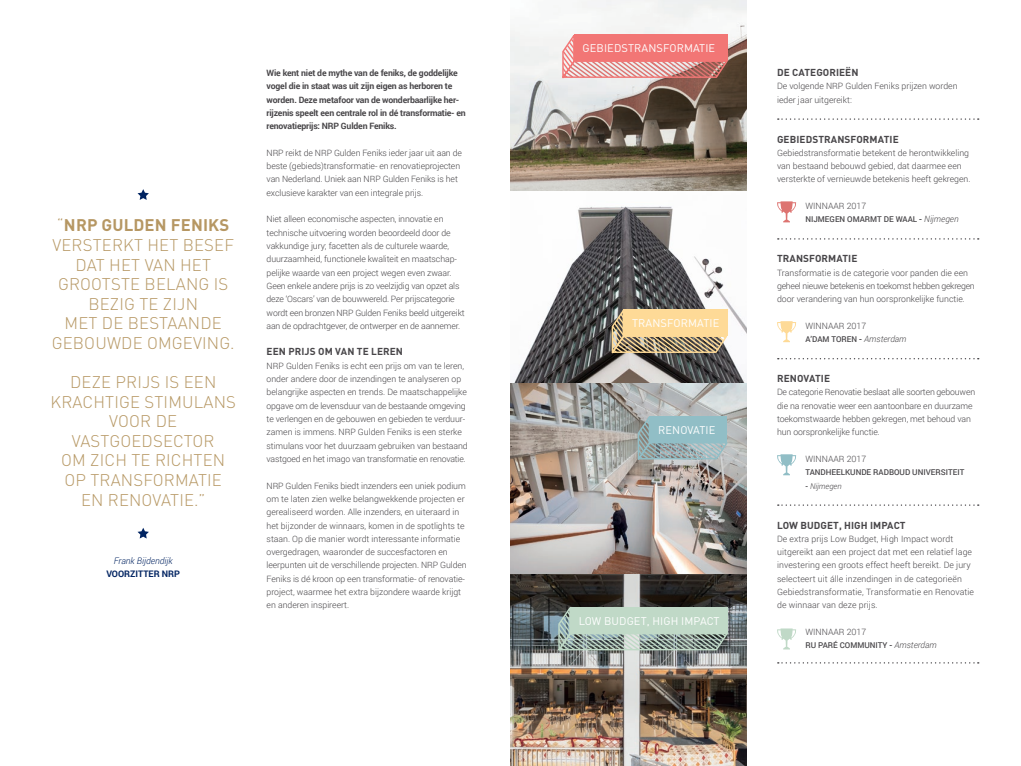
<style>
.page{position:relative;width:1021px;height:766px;background:#fff}
.page>*{position:absolute;margin:0;border:0;box-sizing:border-box;transform-origin:0 0}
.Titels{font:300 16.7px/19.6px "DIN Pro";letter-spacing:.01em;color:#b69763;text-align:center}
.t1{font:11px "DIN Pro";letter-spacing:.01em;color:#fff}
.kop{font:700 10px "DIN Pro";letter-spacing:.01em;color:#484649}
.body_tekst{font:700 10px "DIN Pro";letter-spacing:.01em;color:#484649}
.t2{font:italic 300 9px "Roboto";color:#002361}
.t3{font:700 9px "Roboto";color:#002361}
.body_tekst-2{font:300 8.7px/13.3px "Roboto";letter-spacing:-.01em;color:#484649}
.kop-2{font:300 8.7px/13.3px "Roboto";color:#484649}
.body_tekst-3{font:300 8.7px/13.3px "Roboto";letter-spacing:.01em;color:#484649}
.body_tekst-4{font:700 8.7px/13.3px "Roboto";letter-spacing:-.02em;color:#484649}
.body_tekst-5{font:500 8px "Roboto";color:#484649}
.body_tekst-6{font:italic 300 8px "Roboto";color:#484649}
.s1{font-weight:700}
.s2{font-size:8.7px}
.s3{font-weight:300;font-style:italic;font-size:8.7px}
.s4{font-weight:500;font-style:normal}
</style>
<div class="page">
<svg style="left:137px;top:528px;width:12px;height:10px"></svg>
<svg style="left:137px;top:189px;width:12px;height:11px"></svg>
<img style="left:511px;top:0;width:235px;height:765px">
<svg style="left:777px;top:118px;width:201px;height:2px"></svg>
<svg style="left:777px;top:201px;width:19px;height:21px"></svg>
<svg style="left:777px;top:238px;width:201px;height:1px"></svg>
<svg style="left:777px;top:321px;width:19px;height:21px"></svg>
<svg style="left:777px;top:358px;width:201px;height:1px"></svg>
<svg style="left:777px;top:454px;width:19px;height:21px"></svg>
<svg style="left:777px;top:504px;width:201px;height:1px"></svg>
<svg style="left:777px;top:628px;width:19px;height:21px"></svg>
<svg style="left:777px;top:662px;width:201px;height:1px"></svg>
<svg style="left:560px;top:31px;width:169px;height:51px;background:#e59391"></svg>
<svg style="left:556px;top:603px;width:173px;height:51px;background:#9eb0a5"></svg>
<svg style="left:609px;top:306px;width:120px;height:51px;background:#c3ac82"></svg>
<svg style="left:636px;top:412px;width:93px;height:51px;background:#9bb6ba"></svg>
<p class="Titels" style="left:52px;top:215px;width:183px">“<span class="s1">NRP GULDEN FENIKS<br></span>VERSTERKT HET BESEF<br>DAT HET VAN HET</p>
<p class="Titels" style="left:58px;top:273px;width:172px">GROOTSTE BELANG IS<br>BEZIG TE ZIJN</p>
<p class="Titels" style="left:65px;top:313px;width:159px">MET DE BESTAANDE</p>
<p class="Titels" style="left:52px;top:332px;width:184px">GEBOUWDE OMGEVING.</p>
<p class="Titels" style="left:50px;top:371px;width:187px">DEZE PRIJS IS EEN<br>KRACHTIGE STIMULANS<br>VOOR DE</p>
<p class="Titels" style="left:72px;top:430px;width:144px">VASTGOEDSECTOR</p>
<p class="Titels" style="left:61px;top:449px;width:165px">OM ZICH TE RICHTEN</p>
<p class="Titels" style="left:64px;top:469px;width:159px">OP TRANSFORMATIE</p>
<p class="Titels" style="left:81px;top:489px;width:126px">EN RENOVATIE.”</p>
<p class="t2" style="left:114px;top:554px;width:61px">Frank Bijdendijk</p>
<p class="t3" style="left:106px;top:567px;width:75px">VOORZITTER NRP</p>
<p class="body_tekst-4" style="left:266px;top:66px;width:201px">Wie kent niet de mythe van de feniks, de goddelijke vogel die in staat was uit zijn eigen as herboren te worden. Deze metafoor van de wonderbaarlijke her&shy;rijzenis speelt een centrale rol in dé transformatie- en renovatieprijs: NRP Gulden Feniks.</p>
<p class="body_tekst-2" style="left:266px;top:146px;width:197px">NRP reikt de NRP Gulden Feniks ieder jaar uit aan de beste (gebieds)transformatie- en renovatieprojecten van Nederland. Uniek aan NRP Gulden Feniks is het exclusieve karakter van een integrale prijs.</p>
<p class="body_tekst-2" style="left:266px;top:212px;width:200px">Niet alleen economische aspecten, innovatie en technische uitvoering worden beoordeeld door de vakkundige jury; facetten als de culturele waarde, duurzaamheid, functionele kwaliteit en maatschap&shy;pelijke waarde van een project wegen even zwaar.<br>Geen enkele andere prijs is zo veelzijdig van opzet als deze ‘Oscars’ van de bouwwereld. Per prijscategorie wordt een bronzen NRP Gulden Feniks beeld uitgereikt aan de opdrachtgever, de ontwerper en de aannemer.</p>
<p class="kop" style="left:267px;top:345px;width:138px">EEN PRIJS OM VAN TE LEREN</p>
<p class="body_tekst-2" style="left:266px;top:358px;width:202px">NRP Gulden Feniks is echt een prijs om van te leren, onder andere door de inzendingen te analyseren op belangrijke aspecten en trends. De maatschappelijke opgave om de levensduur van de bestaande omgeving te verlengen en de gebouwen en gebieden te verduur&shy;zamen is immens. NRP Gulden Feniks is een sterke stimulans voor het duurzaam gebruiken van bestaand vastgoed en het imago van transformatie en renovatie.</p>
<p class="body_tekst-2" style="left:266px;top:478px;width:201px">NRP Gulden Feniks biedt inzenders een uniek podium om te laten zien welke belangwekkende projecten er gerealiseerd worden. Alle inzenders, en uiteraard in het bijzonder de winnaars, komen in de spotlights te staan. Op die manier wordt interessante informatie overgedragen, waaronder de succesfactoren en leerpunten uit de verschillende projecten. NRP Gulden Feniks is dé kroon op een transformatie- of renovatie&shy;project, waarmee het extra bijzondere waarde krijgt en anderen inspireert.</p>
<p class="t1" style="left:582px;top:41px;width:134px">GEBIEDSTRANSFORMATIE</p>
<p class="t1" style="left:632px;top:315px;width:89px">TRANSFORMATIE</p>
<p class="t1" style="left:658px;top:422px;width:59px">RENOVATIE</p>
<p class="t1" style="left:578px;top:613px;width:142px">LOW BUDGET, HIGH IMPACT</p>
<p class="kop" style="left:777px;top:65px;width:83px">DE CATEGORIEËN</p>
<p class="kop-2" style="left:777px;top:79px;width:182px">De volgende NRP Gulden Feniks prijzen worden ieder jaar uitgereikt:</p>
<p class="kop" style="left:777px;top:132px;width:123px">GEBIEDSTRANSFORMATIE</p>
<p class="kop-2" style="left:777px;top:146px;width:195px">Gebiedstransformatie betekent de herontwikkeling van bestaand bebouwd gebied, dat daarmee een versterkte of vernieuwde betekenis heeft gekregen.</p>
<p class="kop-2" style="left:805px;top:199px;width:62px">WINNAAR 2017</p>
<p class="body_tekst-5" style="left:805px;top:214px;width:155px">NIJMEGEN OMARMT DE WAAL <span class="s2">-</span> <span class="s3">Nijmegen</span></p>
<p class="kop" style="left:777px;top:252px;width:82px">TRANSFORMATIE</p>
<p class="body_tekst-2" style="left:777px;top:265px;width:199px">Transformatie is de categorie voor panden die een geheel nieuwe betekenis en toekomst hebben gekregen door verandering van hun oorspronkelijke functie.</p>
<p class="body_tekst-2" style="left:805px;top:319px;width:62px">WINNAAR 2017</p>
<p class="body_tekst-5" style="left:805px;top:333px;width:103px">A’DAM TOREN <span class="s2">-</span> <span class="s3">Amsterdam</span></p>
<p class="body_tekst" style="left:777px;top:371px;width:54px">RENOVATIE</p>
<p class="kop-2" style="left:777px;top:385px;width:200px">De categorie Renovatie beslaat alle soorten gebouwen die na renovatie weer een aantoonbare en duurzame toekomstwaarde hebben gekregen, met behoud van hun oorspronkelijke functie.</p>
<p class="body_tekst-2" style="left:805px;top:452px;width:62px">WINNAAR 2017</p>
<p class="body_tekst-5" style="left:805px;top:466px;width:160px">TANDHEELKUNDE RADBOUD UNIVERSITEIT</p>
<p class="body_tekst-6" style="left:805px;top:480px;width:38px"><span class="s4">-</span> Nijmegen</p>
<p class="kop" style="left:777px;top:518px;width:130px">LOW BUDGET, HIGH IMPACT</p>
<p class="body_tekst-3" style="left:777px;top:531px;width:198px">De extra prijs Low Budget, High Impact wordt uitgereikt aan een project dat met een relatief lage investering een groots effect heeft bereikt. De jury selecteert uit álle inzendingen in de categorieën Gebiedstransformatie, Transformatie en Renovatie de winnaar van deze prijs.</p>
<p class="body_tekst-2" style="left:805px;top:624px;width:62px">WINNAAR 2017</p>
<p class="body_tekst-5" style="left:805px;top:639px;width:133px">RU PARÉ COMMUNITY <span class="s2">-</span> <span class="s3">Amsterdam</span></p>
</div>
